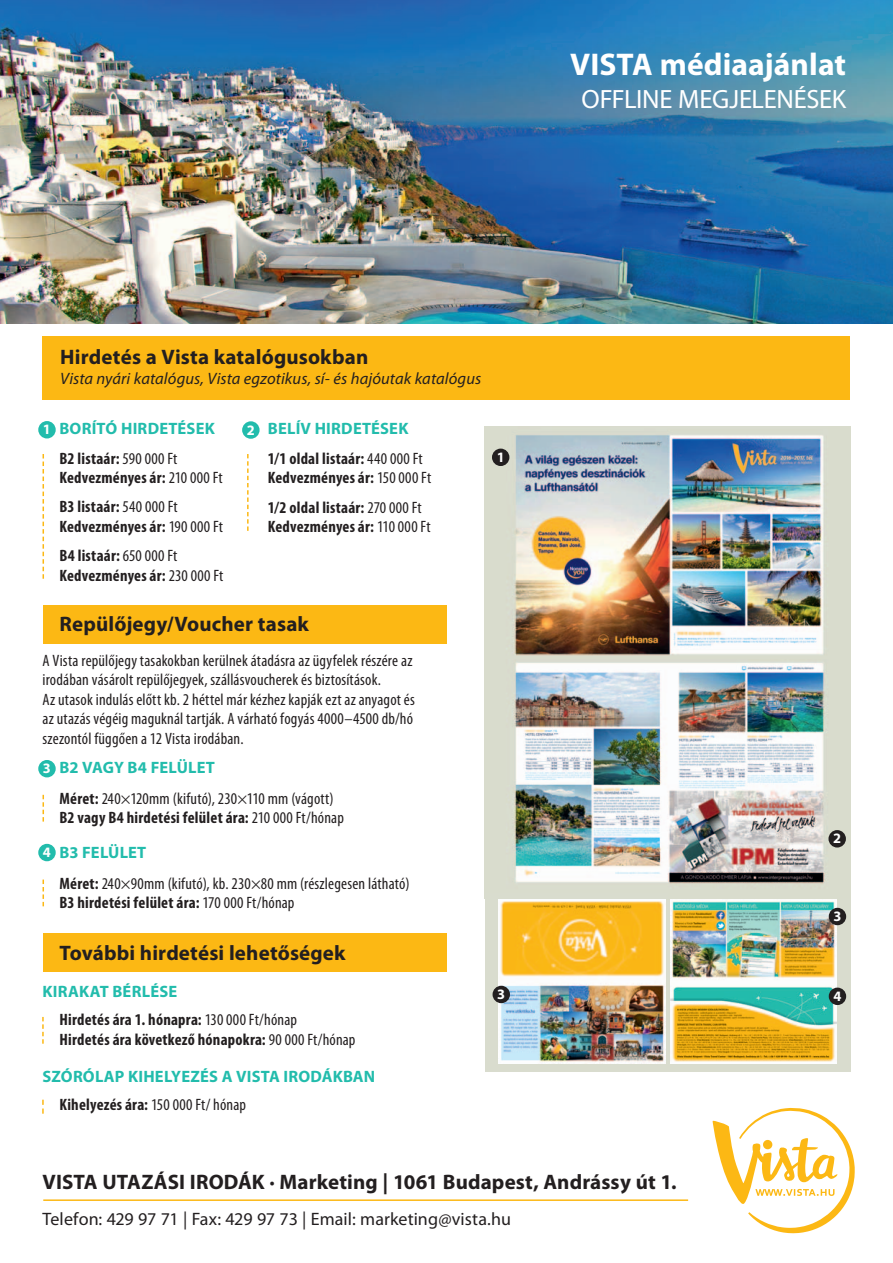
<style>
.page{position:relative;width:893px;height:1263px;background:#fff}
.page>*{position:absolute;margin:0;border:0;box-sizing:border-box;transform-origin:0 0}
.t1{font:700 31.5px "Myriad Pro";letter-spacing:.005em;color:#fff}
.t2{font:26.55px "Myriad Pro";letter-spacing:-.005em;color:#fff}
.t3{font:700 21px "Myriad Pro";letter-spacing:.005em;color:#231f20}
.t4{font:18px "Myriad Pro";letter-spacing:.005em;color:#231f20}
.t5{font:condensed 16.5px/19.5px "Myriad Pro";letter-spacing:.01em;color:#231f20}
.t6{font:700 condensed 16.5px/29.2px "Myriad Pro";letter-spacing:.015em;color:#231f20}
.t7{font:700 16.5px/29.2px "Myriad Pro";letter-spacing:.015em;color:#22bcac}
.t8{font:italic 16.5px "Myriad Pro";letter-spacing:.005em;color:#231f20}
.t9{font:700 14.4px "Myriad Pro";color:#fff}
.s1{font-stretch:condensed;color:#231f20}
.s2{font-weight:400;font-stretch:condensed;color:#231f20}
.s3{font-weight:400}
.s4{font-stretch:normal;color:#22bcac}
.s5{font-weight:700;font-stretch:normal;color:#22bcac}
.s6{font-weight:700}
</style>
<div class="page">
<div style="left:43px;top:336px;width:807px;height:64px;background:#fcb814"></div>
<img style="left:0;top:0;width:893px;height:323px">
<div style="left:43px;top:605px;width:403px;height:38px;background:#fcb814"></div>
<div style="left:43px;top:933px;width:403px;height:39px;background:#fcb814"></div>
<div style="left:663px;top:893px;width:187px;height:179px;background:#d9dcce"></div>
<img style="left:670px;top:899px;width:167px;height:164px">
<svg style="left:43px;top:454px;width:1px;height:125px"></svg>
<svg style="left:42px;top:1017px;width:2px;height:27px"></svg>
<svg style="left:42px;top:1100px;width:2px;height:14px"></svg>
<svg style="left:247px;top:454px;width:2px;height:77px"></svg>
<svg style="left:43px;top:795px;width:1px;height:26px"></svg>
<svg style="left:43px;top:879px;width:1px;height:27px"></svg>
<div style="left:38px;top:421px;width:18px;height:17px;background:#22bcac;border-radius:50%"></div>
<div style="left:242px;top:421px;width:18px;height:18px;background:#22bcac;border-radius:50%"></div>
<div style="left:38px;top:760px;width:18px;height:17px;background:#22bcac;border-radius:50%"></div>
<div style="left:38px;top:844px;width:18px;height:17px;background:#22bcac;border-radius:50%"></div>
<hr style="left:43px;top:1199px;width:645px;height:2px;background:#fcb814">
<img style="left:485px;top:426px;width:365px;height:234px">
<img style="left:485px;top:660px;width:365px;height:233px">
<div style="left:485px;top:893px;width:183px;height:179px;background:#d9dcce"></div>
<img style="left:498px;top:899px;width:167px;height:164px">
<div style="left:492px;top:449px;width:17px;height:17px;background:#231f20;border-radius:50%"></div>
<div style="left:828px;top:830px;width:18px;height:17px;background:#231f20;border-radius:50%"></div>
<div style="left:493px;top:986px;width:17px;height:17px;background:#231f20;border-radius:50%"></div>
<div style="left:829px;top:908px;width:17px;height:17px;background:#231f20;border-radius:50%"></div>
<div style="left:829px;top:987px;width:17px;height:18px;background:#231f20;border-radius:50%"></div>
<svg style="left:713px;top:1107px;width:142px;height:126px"></svg>
<h1 class="t1" style="left:570px;top:43px;width:277px">VISTA médiaajánlat</h1>
<h2 class="t2" style="left:581px;top:82px;width:92px">OFFlineme</h2>
<h2 class="t2" style="left:712px;top:82px;width:96px">gjelenések</h2>
<p class="t3" style="left:60px;top:344px;width:310px">Hirdetés a Vista katalógusokban</p>
<p class="t8" style="left:60px;top:368px;width:422px">Vista nyári katalógus, Vista egzotikus, sí- és hajóutak katalógus</p>
<p class="t7" style="left:60px;top:414px;width:157px">Borító hirdetések<br><span class="s1">B2 listaár:</span> <span class="s2">590 000 Ft</span></p>
<p class="t6" style="left:60px;top:463px;width:165px">Kedvezményes ár: <span class="s3">210 000 Ft<br></span>B3 listaár: <span class="s3">540 000 Ft</span></p>
<p class="t6" style="left:60px;top:511px;width:165px">Kedvezményes ár: <span class="s3">190 000 Ft<br></span>B4 listaár: <span class="s3">650 000 Ft</span></p>
<p class="t6" style="left:60px;top:560px;width:165px">Kedvezményes ár: <span class="s3">230 000 Ft</span></p>
<p class="t9" style="left:43px;top:420px;width:9px">1</p>
<p class="t9" style="left:247px;top:420px;width:9px">2</p>
<p class="t6" style="left:268px;top:414px;width:156px"><span class="s4">Belív hirdetések<br></span>1/1 oldal listaár: <span class="s3">440 000 Ft</span></p>
<p class="t6" style="left:268px;top:463px;width:165px">Kedvezményes ár: <span class="s3">150 000 Ft<br></span>1/2 oldal listaár: <span class="s3">270 000 Ft</span></p>
<p class="t6" style="left:268px;top:511px;width:164px">Kedvezményes ár: <span class="s3">110 000 Ft</span></p>
<p class="t3" style="left:60px;top:611px;width:251px">Repülőjegy/Voucher tasak</p>
<p class="t5" style="left:43px;top:650px;width:374px">A Vista repülőjegy tasakokban kerülnek átadásra az ügyfelek részére az irodában vásárolt repülőjegyek, szállásvoucherek és biztosítások.<br>Az utasok indulás előtt kb. 2 héttel már kézhez kapják ezt az anyagot és az utazás végéig maguknál tartják. A várható fogyás 4000–4500 db/hó szezontól függően a 12 Vista irodában.</p>
<p class="t5" style="left:60px;top:752px;width:275px;line-height:30.8px"><span class="s5">B2 vagy B4 felület<br></span><span class="s6">Méret:</span> 240×120mm (kifutó), 230×110 mm (vágott)</p>
<p class="t6" style="left:60px;top:800px;width:286px;line-height:34.5px">B2 vagy B4 hirdetési felület ára: <span class="s3">210 000 Ft/hónap<br></span><span class="s4">B3 felület</span></p>
<p class="t5" style="left:60px;top:873px;width:351px"><span class="s6">Méret:</span> 240×90mm (kifutó), kb. 230×80 mm (részlegesen látható)<br><span class="s6">B3 hirdetési felület ára:</span> 170 000 Ft/hónap</p>
<p class="t9" style="left:43px;top:759px;width:9px">3</p>
<p class="t9" style="left:43px;top:843px;width:9px">4</p>
<p class="t3" style="left:60px;top:939px;width:288px">További hirdetési lehetőségek</p>
<p class="t6" style="left:60px;top:977px;width:239px;line-height:27.8px;text-indent:72px"><span class="s4">rlése<br></span>Hirdetés ára 1. hónapra: <span class="s3">130 000 Ft/hónap</span></p>
<p class="t6" style="left:60px;top:1024px;width:297px">Hirdetés ára következő hónapokra: <span class="s3">90 000 Ft/hónap</span></p>
<p class="t7" style="left:59px;top:1062px;width:317px;line-height:27.8px;text-indent:-17px">Szórólap kihelyezés a Vista irodákban<br><span class="s1">Kihelyezés ára:</span> <span class="s2">150 000 Ft/ hónap</span></p>
<p class="t7" style="left:42px;top:976px;width:57px">Kirakatbé</p>
<p class="t9" style="left:497px;top:448px;width:9px">1</p>
<p class="t9" style="left:497px;top:985px;width:9px">3</p>
<p class="t9" style="left:833px;top:829px;width:9px">2</p>
<p class="t9" style="left:833px;top:907px;width:9px">3</p>
<p class="t9" style="left:833px;top:986px;width:9px">4</p>
<p class="t3" style="left:43px;top:1169px;width:636px">VISTA Utazási Irodák · Marketing | 1061 Budapest, Andrássy út 1.</p>
<p class="t4" style="left:43px;top:1208px;width:470px">Telefon: 429 97 71 | Fax: 429 97 73 | Email: marketing@vista.hu</p>
</div>
